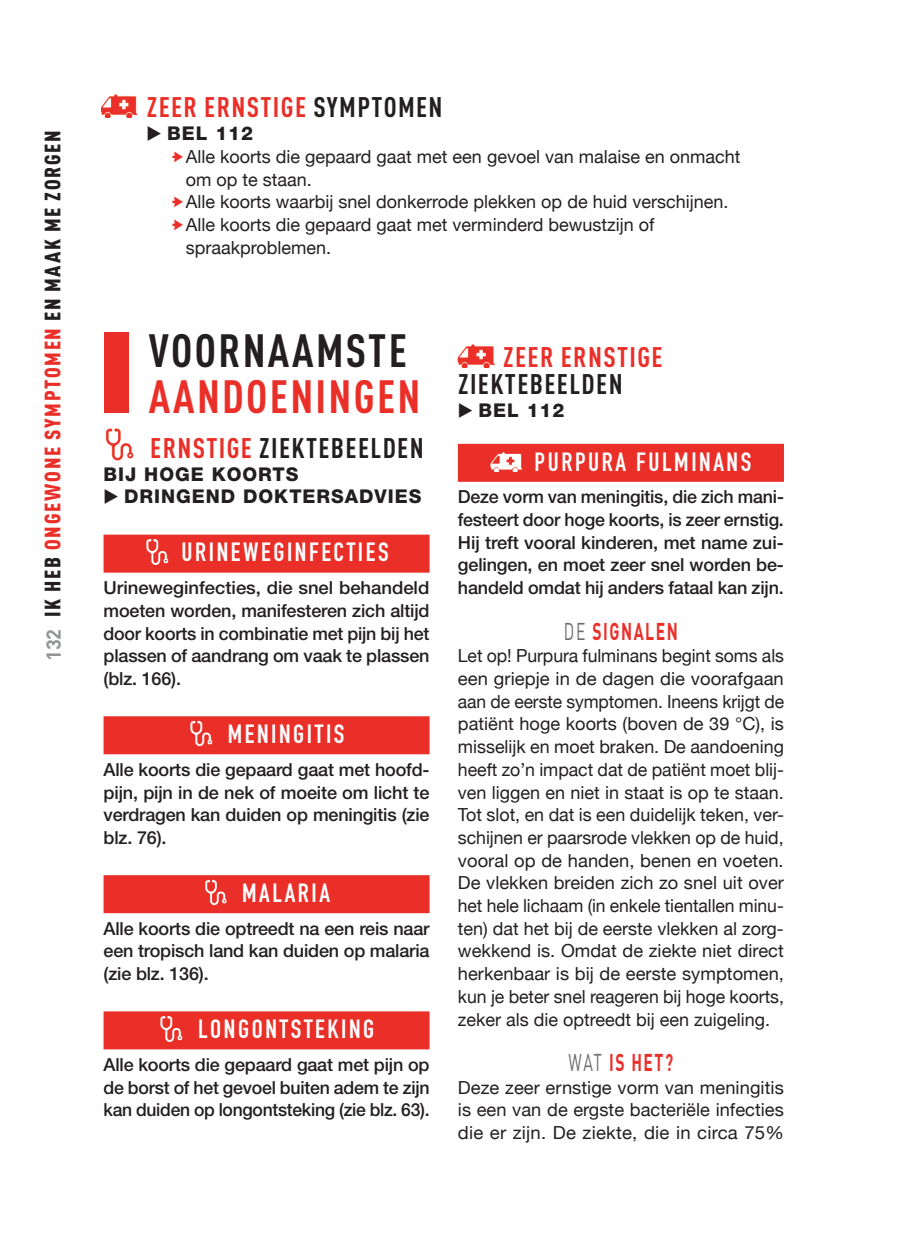
<style>
.page{position:relative;width:908px;height:1246px;background:#fff}
.page>*{position:absolute;margin:0;border:0;box-sizing:border-box;transform-origin:0 0}
.t1{font:900 113.2px "Helvetica Neue";color:#ea2f29}
.t2{font:700 condensed 46px "DIN Pro";letter-spacing:.05em;color:#ea2f29}
.t3{font:700 condensed 46px "DIN Pro";letter-spacing:.05em;color:#231f20}
.t4{font:700 condensed 28px "DIN Pro";letter-spacing:.05em;color:#231f20}
.t5{font:700 condensed 28px "DIN Pro";letter-spacing:.05em;color:#ea2f29}
.t6{font:26px "DIN Engschrift LT Alternate";letter-spacing:.1em;color:#fff}
.t7{font:700 24px "DIN";letter-spacing:.1em;color:#ea2f29;scale:.65 1}
.t8{font:900 condensed 22px "DIN Pro";letter-spacing:.08em;color:#231f20}
.t9{font:700 20px "DIN";color:#939598}
.t10{font:800 19px/22.8px "Helvetica Neue";letter-spacing:.05em;color:#231f20}
.t11{font:18px/22.6px "Helvetica Neue";color:#231f20;text-align:justify}
.t12{font:500 18px/22.6px "Helvetica Neue";letter-spacing:-.01em;color:#231f20;text-align:justify}
.s1{color:#ea2f29}
.s2{color:#231f20}
.s3{font-family:"European Pi Three";font-weight:400}
.s4{font-weight:400;color:#6c6d70}
</style>
<div class="page">
<div style="left:104px;top:535px;width:326px;height:38px;background:#ea2f29"></div>
<div style="left:104px;top:716px;width:326px;height:38px;background:#ea2f29"></div>
<div style="left:104px;top:875px;width:326px;height:38px;background:#ea2f29"></div>
<div style="left:104px;top:1011px;width:326px;height:38px;background:#ea2f29"></div>
<img style="left:105px;top:428px;width:29px;height:33px">
<img style="left:146px;top:539px;width:23px;height:26px">
<img style="left:190px;top:720px;width:23px;height:27px">
<img style="left:205px;top:879px;width:22px;height:27px">
<img style="left:160px;top:1016px;width:23px;height:26px">
<div style="left:458px;top:444px;width:326px;height:38px;background:#ea2f29"></div>
<img style="left:458px;top:344px;width:37px;height:23px">
<img style="left:491px;top:452px;width:32px;height:19px">
<img style="left:101px;top:94px;width:37px;height:23px">
<p class="t8" style="left:35px;top:617px;width:488px;rotate:-90deg">IK HEB <span class="s1">ONGEWONE SYMPTOMEN</span> EN MAAK ME ZORGEN</p>
<p class="t9" style="left:41px;top:661px;width:34px;rotate:-90deg">132</p>
<h3 class="t5" style="left:147px;top:86px;width:297px">ZEER ERNSTIGE <span class="s2">SYMPTOMEN</span></h3>
<p class="t10" style="left:147px;top:122px;width:108px"><span class="s3">E</span> BEL 112</p>
<p class="t11" style="left:186px;top:145px;width:556px;text-align:left">Alle koorts die gepaard gaat met een gevoel van malaise en onmacht om op te staan.<br>Alle koorts waarbij snel donkerrode plekken op de huid verschijnen.<br>Alle koorts die gepaard gaat met verminderd bewustzijn of spraakproblemen.</p>
<h1 class="t1" style="left:97px;top:305px;width:39px">I</h1>
<h2 class="t3" style="left:149px;top:316px;width:259px">VOORNAAMSTE</h2>
<h2 class="t2" style="left:149px;top:361px;width:273px">AANDOENINGEN</h2>
<h3 class="t4" style="left:150px;top:427px;width:275px"><span class="s1">ERNSTIGE</span> ZIEKTEBEELDEN</h3>
<p class="t10" style="left:104px;top:462px;width:319px">BIJ HOGE KOORTS<br><span class="s3">E</span> DRINGEND DOKTERSADVIES</p>
<h3 class="t6" style="left:182px;top:537px;width:209px">URINEWEGINFECTIES</h3>
<p class="t12" style="left:104px;top:576px;width:328px">Urineweginfecties, die snel behandeld moeten worden, manifesteren zich altijd door koorts in combinatie met pijn bij het plassen of aandrang om vaak te plassen (blz. 166).</p>
<h3 class="t6" style="left:228px;top:719px;width:118px">MENINGITIS</h3>
<p class="t12" style="left:104px;top:758px;width:328px">Alle koorts die gepaard gaat met hoofd&shy;pijn, pijn in de nek of moeite om licht te verdragen kan duiden op meningitis (zie blz. 76).</p>
<h3 class="t6" style="left:242px;top:878px;width:89px">MALARIA</h3>
<p class="t12" style="left:104px;top:917px;width:327px">Alle koorts die optreedt na een reis naar een tropisch land kan duiden op malaria (zie blz. 136).</p>
<h3 class="t6" style="left:198px;top:1014px;width:178px">LONGONTSTEKING</h3>
<p class="t12" style="left:104px;top:1053px;width:328px">Alle koorts die gepaard gaat met pijn op de borst of het gevoel buiten adem te zijn kan duiden op longontsteking (zie blz. 63).</p>
<h3 class="t5" style="left:503px;top:336px;width:161px">ZEER ERNSTIGE</h3>
<h3 class="t4" style="left:458px;top:363px;width:166px">ZIEKTEBEELDEN</h3>
<p class="t10" style="left:458px;top:398px;width:108px"><span class="s3">E</span> BEL 112</p>
<h3 class="t6" style="left:534px;top:446px;width:218px">PURPURA FULMINANS</h3>
<p class="t12" style="left:458px;top:485px;width:327px">Deze vorm van meningitis, die zich mani&shy;festeert door hoge koorts, is zeer ernstig.<br>Hij treft vooral kinderen, met name zui&shy;gelingen, en moet zeer snel worden be&shy;handeld omdat hij anders fataal kan zijn.</p>
<h3 class="t7" style="left:564px;top:615px;width:177px"><span class="s4">DE</span> SIGNALEN</h3>
<p class="t11" style="left:458px;top:644px;width:328px">Let op! Purpura fulminans begint soms als een griepje in de dagen die voorafgaan aan de eerste symptomen. Ineens krijgt de patiënt hoge koorts (boven de 39 °C), is misselijk en moet braken. De aandoening heeft zo’n impact dat de patiënt moet blij&shy;ven liggen en niet in staat is op te staan.<br>Tot slot, en dat is een duidelijk teken, ver&shy;schijnen er paarsrode vlekken op de huid, vooral op de handen, benen en voeten.<br>De vlekken breiden zich zo snel uit over het hele lichaam (in enkele tientallen minu&shy;ten) dat het bij de eerste vlekken al zorg&shy;wekkend is. Omdat de ziekte niet direct herkenbaar is bij de eerste symptomen, kun je beter snel reageren bij hoge koorts, zeker als die optreedt bij een zuigeling.</p>
<h3 class="t7" style="left:569px;top:1046px;width:162px"><span class="s4">WAT</span> IS HET?</h3>
<p class="t11" style="left:458px;top:1075px;width:328px">Deze zeer ernstige vorm van meningitis is een van de ergste bacteriële infecties die er zijn. De ziekte, die in circa 75%</p>
</div>
